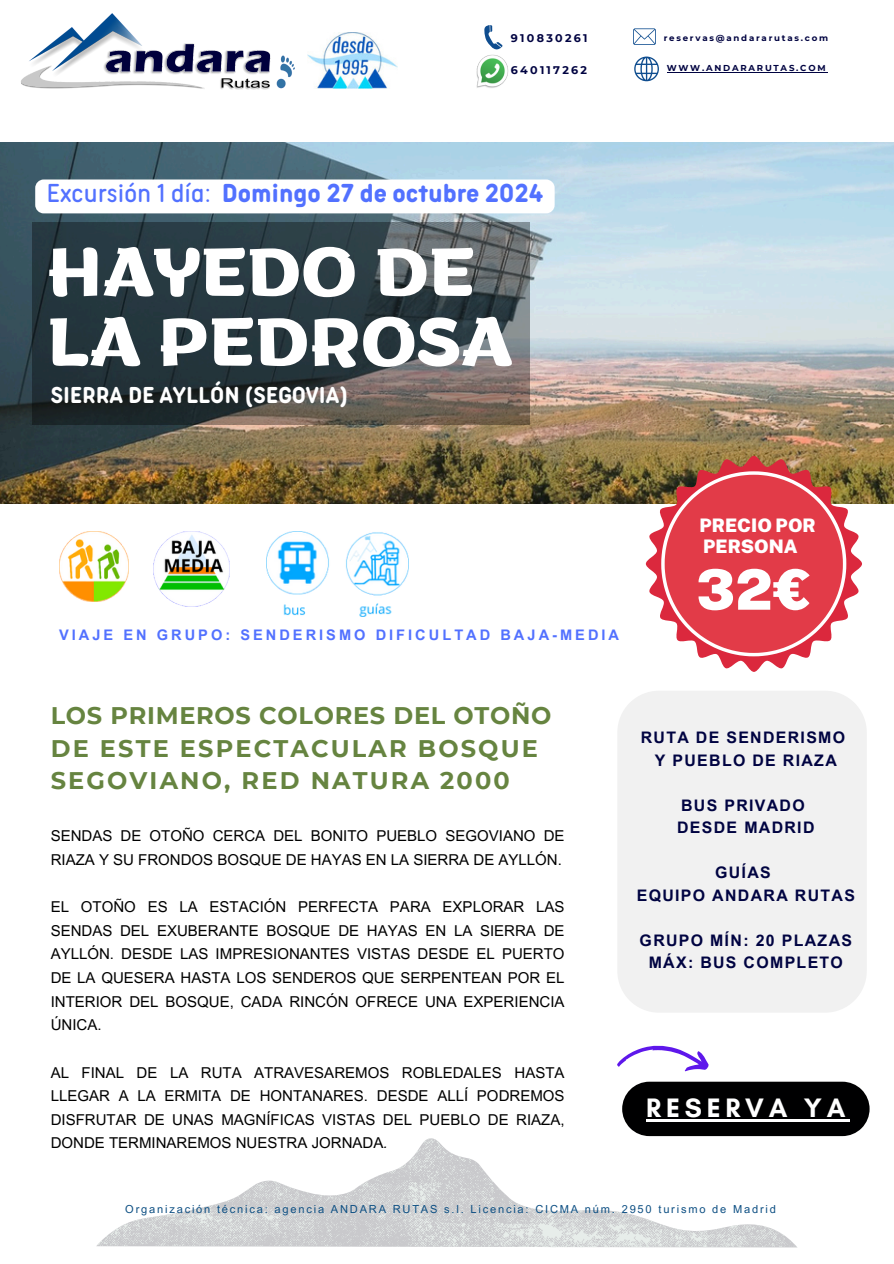
<style>
.page{position:relative;width:894px;height:1264px;background:#fff}
.page>*{position:absolute;margin:0;border:0;box-sizing:border-box;transform-origin:0 0}
.t1{font:700 68.1px/69.8px "ZT Arturo";color:#fff}
.t2{font:900 55.95px "Public Sans";color:#fff}
.t3{font:28.5px "Aristotelica Pro Cnd Txt Bld";color:#5271ff}
.t4{font:700 27.15px "Glacial Indifference";letter-spacing:.175em;color:#fff}
.t5{font:25.2px "Aristotelica Pro Cnd Txt Bld";color:#fff}
.t6{font:700 24px/32.7px "Montserrat";letter-spacing:.09em;color:#668440}
.t7{font:900 18.6px/21.3px "Public Sans";color:#fff}
.t8{font:700 15.9px/22.5px "Arial MT Pro";letter-spacing:.08em;color:#000341;text-align:center}
.t9{font:15px/23.7px "Arial MT Pro";color:#000;text-align:justify}
.t10{font:700 14.55px "Arial MT Pro";letter-spacing:.205em;color:#5271ff}
.t11{font:11.1px "Arial MT Pro";letter-spacing:.165em;color:#0d4f83}
.t12{font:700 11.1px "Montserrat";letter-spacing:.205em;color:#000341}
.t13{font:700 8.55px "Montserrat";letter-spacing:.205em;color:#000341}
.s1{font-family:"Aristotelica Pro Cnd Txt"}
.s2{font-style:italic}
</style>
<div class="page">
<div style="left:618px;top:691px;width:248px;height:321px;background:#f1f1f1"></div>
<img style="left:267px;top:531px;width:141px;height:86px">
<img style="left:0;top:142px;width:893px;height:362px">
<svg style="left:645px;top:456px;width:216px;height:216px"></svg>
<svg style="left:661px;top:471px;width:185px;height:185px;background:#de515a"></svg>
<svg style="left:617px;top:1045px;width:92px;height:27px"></svg>
<svg style="left:97px;top:1138px;width:700px;height:109px"></svg>
<svg style="left:32px;top:222px;width:497px;height:203px;background:#394347"></svg>
<img style="left:21px;top:13px;width:274px;height:77px">
<svg style="left:633px;top:28px;width:22px;height:17px"></svg>
<svg style="left:634px;top:57px;width:24px;height:24px"></svg>
<img style="left:476px;top:54px;width:32px;height:34px">
<svg style="left:484px;top:25px;width:18px;height:25px"></svg>
<img style="left:307px;top:33px;width:90px;height:56px">
<svg style="left:622px;top:1081px;width:247px;height:55px;background:#131314"></svg>
<hr style="left:646px;top:1119px;width:203px;height:2px;background:#fff">
<div style="left:35px;top:179px;width:519px;height:34px;background:#fff;border-radius:8px"></div>
<hr style="left:666px;top:72px;width:161px;height:1px;background:#000341">
<img style="left:154px;top:531px;width:75px;height:76px">
<img style="left:59px;top:531px;width:70px;height:70px">
<h4 class="t12" style="left:511px;top:31px;width:78px">910830261</h4>
<h6 class="t13" style="left:663px;top:33px;width:166px">reservas@andararutas.com</h6>
<p class="t12" style="left:511px;top:63px;width:78px">640117262</p>
<p class="t13" style="left:666px;top:63px;width:160px">WWW.ANDARARUTAS.COM</p>
<p class="t3" style="left:47px;top:184px;width:498px"><span class="s1">Excursión 1 día:</span> Domingo 27 de octubre 2024</p>
<p class="t1" style="left:48px;top:246px;width:466px">HAYEDO DE<br>LA PEDROSA</p>
<h3 class="t5" style="left:51px;top:386px;width:299px">SIERRA DE AYLLÓN (SEGOVIA)</h3>
<p class="t10" style="left:59px;top:629px;width:561px">VIAJE EN GRUPO: SENDERISMO DIFICULTAD BAJA-MEDIA</p>
<p class="t7" style="left:699px;top:514px;width:118px">PRECIO POR<br>PERSONA</p>
<p class="t2" style="left:696px;top:556px;width:117px">32€</p>
<p class="t6" style="left:51px;top:699px;width:502px">LOS PRIMEROS COLORES DEL OTOÑO<br>DE ESTE ESPECTACULAR BOSQUE<br>SEGOVIANO, RED NATURA 2000</p>
<p class="t9" style="left:51px;top:826px;width:515px">SENDAS DE OTOÑO CERCA DEL BONITO PUEBLO SEGOVIANO DE<br>RIAZA Y SU FRONDOS BOSQUE DE HAYAS EN LA SIERRA DE AYLLÓN.</p>
<p class="t9" style="left:51px;top:896px;width:515px">EL OTOÑO ES LA ESTACIÓN PERFECTA PARA EXPLORAR LAS SENDAS DEL EXUBERANTE BOSQUE DE HAYAS EN LA SIERRA DE AYLLÓN. DESDE LAS IMPRESIONANTES VISTAS DESDE EL PUERTO DE LA QUESERA HASTA LOS SENDEROS QUE SERPENTEAN POR EL INTERIOR DEL BOSQUE, CADA RINCÓN OFRECE UNA EXPERIENCIA ÚNICA.</p>
<p class="t9" style="left:51px;top:1062px;width:515px">AL FINAL DE LA RUTA ATRAVESAREMOS ROBLEDALES HASTA LLEGAR A LA ERMITA DE HONTANARES. DESDE ALLÍ PODREMOS DISFRUTAR DE UNAS MAGNÍFICAS VISTAS DEL PUEBLO DE RIAZA, DONDE TERMINAREMOS NUESTRA JORNADA<span class="s2">.</span></p>
<h1 class="t8" style="left:640px;top:728px;width:206px">RUTA DE SENDERISMO<br>Y PUEBLO DE RIAZA</h1>
<h4 class="t8" style="left:677px;top:795px;width:139px;text-align:left">BUS PRIVADO<br>DESDE MADRID</h4>
<p class="t8" style="left:636px;top:863px;width:219px">GUÍAS<br>EQUIPO ANDARA RUTAS</p>
<h5 class="t8" style="left:639px;top:930px;width:214px">GRUPO MÍN: 20 PLAZAS<br>MÁX: BUS COMPLETO</h5>
<p class="t4" style="left:646px;top:1091px;width:200px">RESERVA YA</p>
<p class="t11" style="left:125px;top:1205px;width:652px">Organización técnica: agencia ANDARA RUTAS s.l. Licencia: CICMA núm. 2950 turismo de Madrid</p>
</div>
